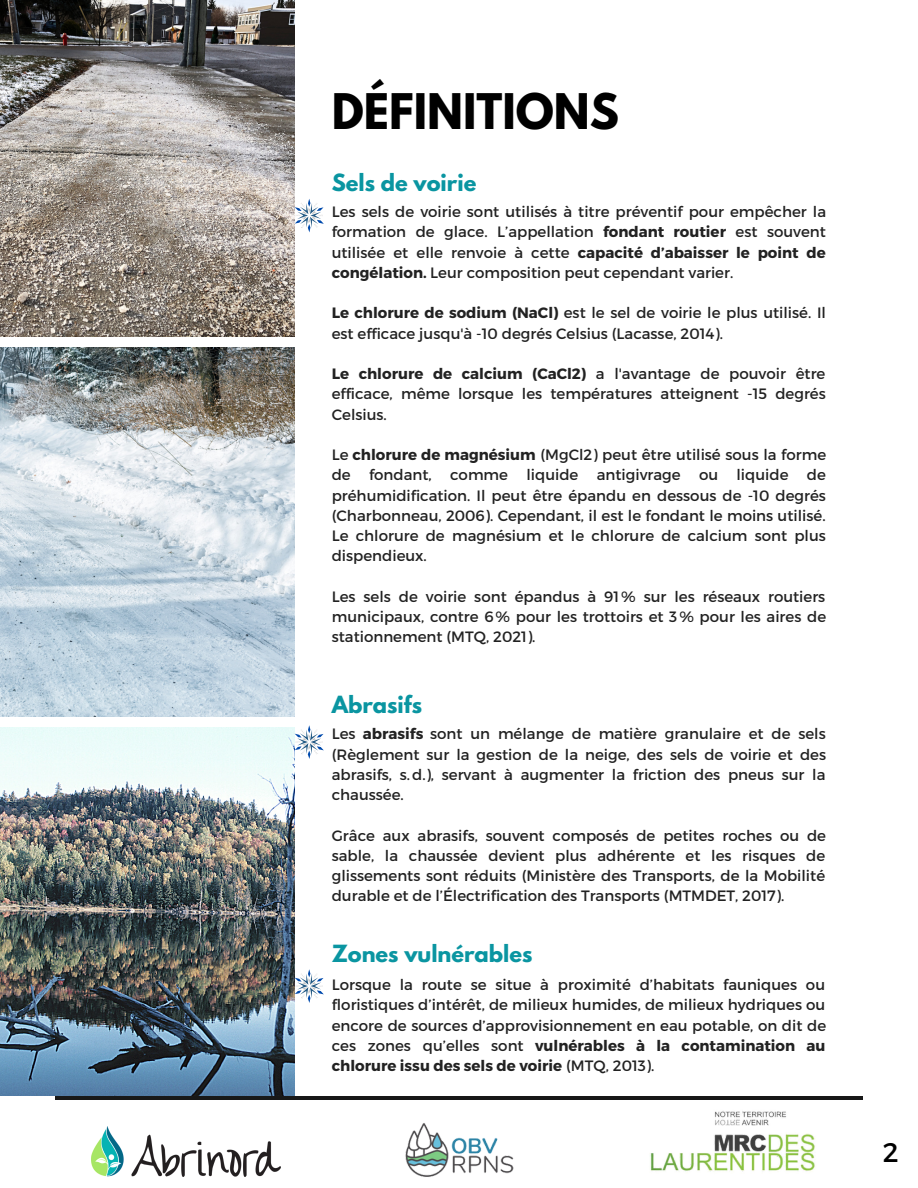
<style>
.page{position:relative;width:918px;height:1188px;background:#fff}
.page>*{position:absolute;margin:0;border:0;box-sizing:border-box;transform-origin:0 0}
.t1{font:700 43.5px "League Spartan";color:#000}
.t2{font:27px "Montserrat";color:#000}
.t3{font:700 21px "League Spartan";color:#0a95a1}
.t4{font:15px/20.2px "Montserrat";color:#222;text-align:justify}
.s1{font-weight:700}
</style>
<div class="page">
<img style="left:0;top:728px;width:295px;height:368px">
<img style="left:0;top:0;width:295px;height:336px">
<img style="left:0;top:348px;width:295px;height:369px">
<hr style="left:55px;top:1096px;width:808px;height:4px;background:#181818">
<svg style="left:295px;top:199px;width:29px;height:33px"></svg>
<svg style="left:295px;top:725px;width:29px;height:34px"></svg>
<svg style="left:295px;top:969px;width:29px;height:34px"></svg>
<img style="left:405px;top:1123px;width:109px;height:54px">
<img style="left:650px;top:1111px;width:165px;height:61px">
<img style="left:92px;top:1127px;width:189px;height:49px">
<p class="t1" style="left:332px;top:90px;width:289px">DÉFINITIONS</p>
<p class="t3" style="left:332px;top:172px;width:146px">Sels de voirie</p>
<p class="t4" style="left:332px;top:201px;width:496px">Les sels de voirie sont utilisés à titre préventif pour empêcher la formation de glace. L’appellation <span class="s1">fondant routier</span> est souvent utilisée et elle renvoie à cette <span class="s1">capacité d’abaisser le point de congélation.</span> Leur composition peut cependant varier.</p>
<p class="t4" style="left:332px;top:302px;width:496px"><span class="s1">Le chlorure de sodium (NaCl)</span> est le sel de voirie le plus utilisé. Il est efficace jusqu'à -10 degrés Celsius (Lacasse, 2014).</p>
<p class="t4" style="left:332px;top:363px;width:496px"><span class="s1">Le chlorure de calcium (CaCl2)</span> a l'avantage de pouvoir être efficace, même lorsque les températures atteignent -15 degrés Celsius.</p>
<p class="t4" style="left:332px;top:444px;width:496px">Le <span class="s1">chlorure de magnésium</span> (MgCl2) peut être utilisé sous la forme de fondant, comme liquide antigivrage ou liquide de préhumidification. Il peut être épandu en dessous de -10 degrés (Charbonneau, 2006). Cependant, il est le fondant le moins utilisé.<br>Le chlorure de magnésium et le chlorure de calcium sont plus dispendieux.</p>
<p class="t4" style="left:332px;top:586px;width:496px">Les sels de voirie sont épandus à 91% sur les réseaux routiers municipaux, contre 6% pour les trottoirs et 3% pour les aires de stationnement (MTQ, 2021).</p>
<p class="t3" style="left:332px;top:695px;width:92px">Abrasifs</p>
<p class="t4" style="left:332px;top:723px;width:496px">Les <span class="s1">abrasifs</span> sont un mélange de matière granulaire et de sels (Règlement sur la gestion de la neige, des sels de voirie et des abrasifs, s.d.), servant à augmenter la friction des pneus sur la chaussée.</p>
<p class="t4" style="left:332px;top:825px;width:496px">Grâce aux abrasifs, souvent composés de petites roches ou de sable, la chaussée devient plus adhérente et les risques de glissements sont réduits (Ministère des Transports, de la Mobilité durable et de l’Électrification des Transports (MTMDET, 2017).</p>
<p class="t3" style="left:332px;top:943px;width:202px">Zones vulnérables</p>
<p class="t4" style="left:332px;top:974px;width:496px">Lorsque la route se situe à proximité d’habitats fauniques ou floristiques d’intérêt, de milieux humides, de milieux hydriques ou encore de sources d’approvisionnement en eau potable, on dit de ces zones qu’elles sont <span class="s1">vulnérables à la contamination au chlorure issu des sels de voirie</span> (MTQ, 2013).</p>
<p class="t2" style="left:883px;top:1135px;width:17px">2</p>
</div>
